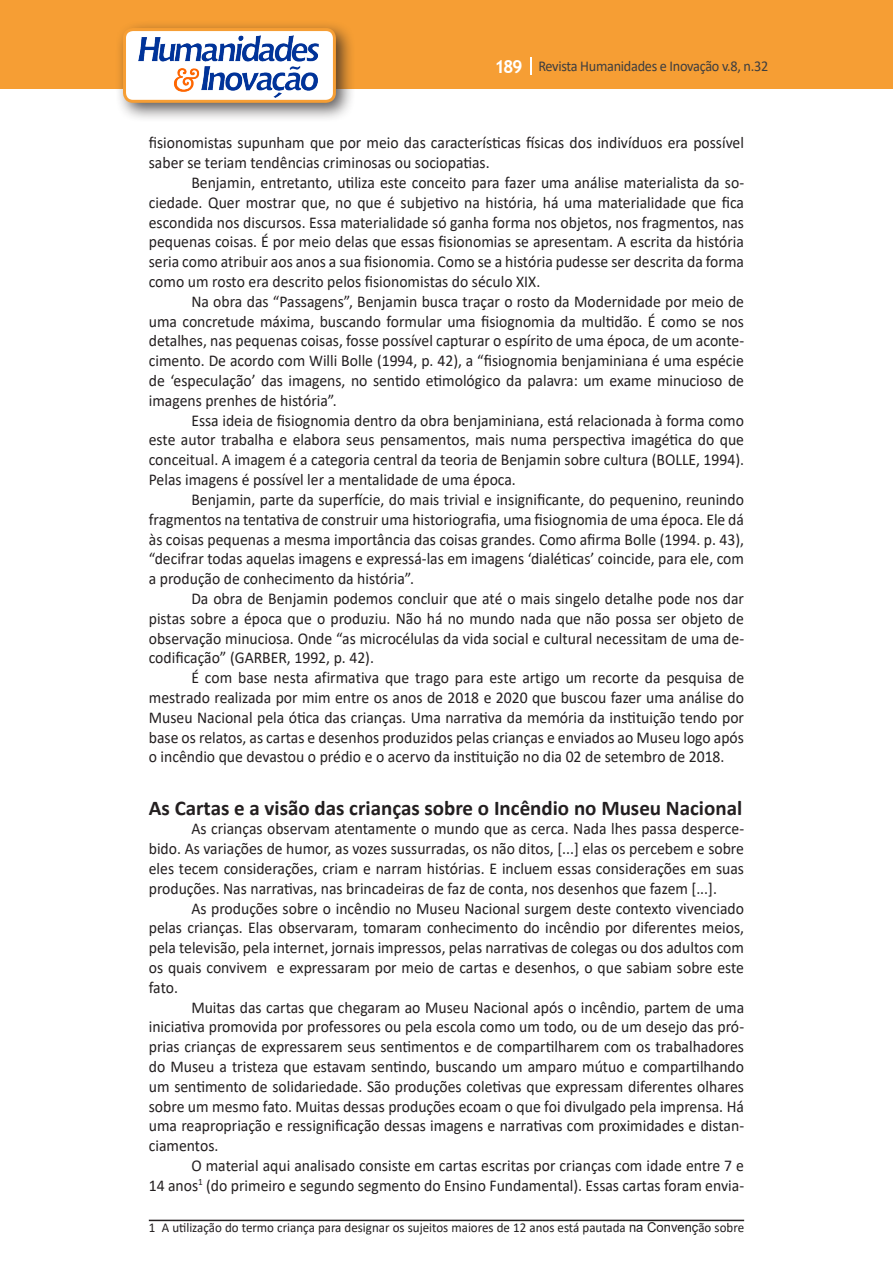
<style>
.page{position:relative;width:893px;height:1263px;background:#fff}
.page>*{position:absolute;margin:0;border:0;box-sizing:border-box;transform-origin:0 0}
.Titulo_2{font:700 21px "Calibri";color:#231f20}
.Texto{font:16.5px/19.8px "Calibri";color:#231f20;text-align:justify;scale:.95 1}
.t1{font:15px "Calibri";letter-spacing:-.02em;color:#3e3e3f;scale:.95 1}
.Rodapé{font:13.5px "Calibri";color:#231f20;scale:.96 1}
.s1{font-family:"Trebuchet MS";font-weight:700;font-size:18px;color:#fff}
.s2{font-family:"Arial"}
</style>
<div class="page">
<div style="left:0;top:0;width:893px;height:88px;background:#f69e34"></div>
<svg style="left:530px;top:57px;width:2px;height:18px"></svg>
<div style="left:115px;top:20px;width:241px;height:103px;background:#231f20;opacity:.75"></div>
<div style="left:125px;top:30px;width:209px;height:71px;background:#fff;border-radius:9px"></div>
<img style="left:138px;top:35px;width:181px;height:62px">
<div style="left:123px;top:28px;width:213px;height:75px;border:3px solid #f69e34;border-radius:9px"></div>
<hr style="left:149px;top:1220px;width:595px;height:1px;background:#231f20">
<p class="t1" style="left:495px;top:56px;width:290px"><span class="s1">189</span> Revista Humanidades e Inovação v.8, n.32</p>
<p class="Texto" style="left:149px;top:133px;width:628px">fisionomistas supunham que por meio das características físicas dos indivíduos era possível saber se teriam tendências criminosas ou sociopatias.</p>
<p class="Texto" style="left:149px;top:172px;width:628px;text-indent:43px">Benjamin, entretanto, utiliza este conceito para fazer uma análise materialista da so&shy;ciedade. Quer mostrar que, no que é subjetivo na história, há uma materialidade que fica escondida nos discursos. Essa materialidade só ganha forma nos objetos, nos fragmentos, nas pequenas coisas. É por meio delas que essas fisionomias se apresentam. A escrita da história seria como atribuir aos anos a sua fisionomia. Como se a história pudesse ser descrita da forma como um rosto era descrito pelos fisionomistas do século XIX.</p>
<p class="Texto" style="left:149px;top:291px;width:628px;text-indent:43px">Na obra das “Passagens”, Benjamin busca traçar o rosto da Modernidade por meio de uma concretude máxima, buscando formular uma fisiognomia da multidão. É como se nos detalhes, nas pequenas coisas, fosse possível capturar o espírito de uma época, de um aconte&shy;cimento. De acordo com Willi Bolle (1994, p. 42), a “fisiognomia benjaminiana é uma espécie de ‘especulação’ das imagens, no sentido etimológico da palavra: um exame minucioso de imagens prenhes de história”.</p>
<p class="Texto" style="left:149px;top:410px;width:628px;text-indent:43px">Essa ideia de fisiognomia dentro da obra benjaminiana, está relacionada à forma como este autor trabalha e elabora seus pensamentos, mais numa perspectiva imagética do que conceitual. A imagem é a categoria central da teoria de Benjamin sobre cultura (BOLLE, 1994).<br>Pelas imagens é possível ler a mentalidade de uma época.</p>
<p class="Texto" style="left:149px;top:489px;width:628px;text-indent:43px">Benjamin, parte da superfície, do mais trivial e insignificante, do pequenino, reunindo fragmentos na tentativa de construir uma historiografia, uma fisiognomia de uma época. Ele dá às coisas pequenas a mesma importância das coisas grandes. Como afirma Bolle (1994. p. 43), “decifrar todas aquelas imagens e expressá-las em imagens ‘dialéticas’ coincide, para ele, com a produção de conhecimento da história”.</p>
<p class="Texto" style="left:149px;top:588px;width:628px;text-indent:43px">Da obra de Benjamin podemos concluir que até o mais singelo detalhe pode nos dar pistas sobre a época que o produziu. Não há no mundo nada que não possa ser objeto de observação minuciosa. Onde “as microcélulas da vida social e cultural necessitam de uma de&shy;codificação” (GARBER, 1992, p. 42).</p>
<p class="Texto" style="left:149px;top:667px;width:628px;text-indent:43px">É com base nesta afirmativa que trago para este artigo um recorte da pesquisa de mestrado realizada por mim entre os anos de 2018 e 2020 que buscou fazer uma análise do Museu Nacional pela ótica das crianças. Uma narrativa da memória da instituição tendo por base os relatos, as cartas e desenhos produzidos pelas crianças e enviados ao Museu logo após o incêndio que devastou o prédio e o acervo da instituição no dia 02 de setembro de 2018.</p>
<p class="Titulo_2" style="left:149px;top:793px;width:595px">As Cartas e a visão das crianças sobre o Incêndio no Museu Nacional</p>
<p class="Texto" style="left:149px;top:818px;width:628px;text-indent:43px">As crianças observam atentamente o mundo que as cerca. Nada lhes passa desperce&shy;bido. As variações de humor, as vozes sussurradas, os não ditos, [...] elas os percebem e sobre eles tecem considerações, criam e narram histórias. E incluem essas considerações em suas produções. Nas narrativas, nas brincadeiras de faz de conta, nos desenhos que fazem [...].</p>
<p class="Texto" style="left:149px;top:898px;width:628px;text-indent:43px">As produções sobre o incêndio no Museu Nacional surgem deste contexto vivenciado pelas crianças. Elas observaram, tomaram conhecimento do incêndio por diferentes meios, pela televisão, pela internet, jornais impressos, pelas narrativas de colegas ou dos adultos com os quais convivem e expressaram por meio de cartas e desenhos, o que sabiam sobre este fato.</p>
<p class="Texto" style="left:149px;top:997px;width:628px;text-indent:43px">Muitas das cartas que chegaram ao Museu Nacional após o incêndio, partem de uma iniciativa promovida por professores ou pela escola como um todo, ou de um desejo das pró&shy;prias crianças de expressarem seus sentimentos e de compartilharem com os trabalhadores do Museu a tristeza que estavam sentindo, buscando um amparo mútuo e compartilhando um sentimento de solidariedade. São produções coletivas que expressam diferentes olhares sobre um mesmo fato. Muitas dessas produções ecoam o que foi divulgado pela imprensa. Há uma reapropriação e ressignificação dessas imagens e narrativas com proximidades e distan&shy;ciamentos.</p>
<p class="Texto" style="left:149px;top:1155px;width:628px;text-align:right">O material aqui analisado consiste em cartas escritas por crianças com idade entre 7 e<br>14 anos<sup>1</sup> (do primeiro e segundo segmento do Ensino Fundamental). Essas cartas foram envia-</p>
<p class="Rodapé" style="left:149px;top:1218px;width:622px">1 A utilização do termo criança para designar os sujeitos maiores de 12 anos está pautada <span class="s2">na Convenç</span>ão sobre</p>
</div>
